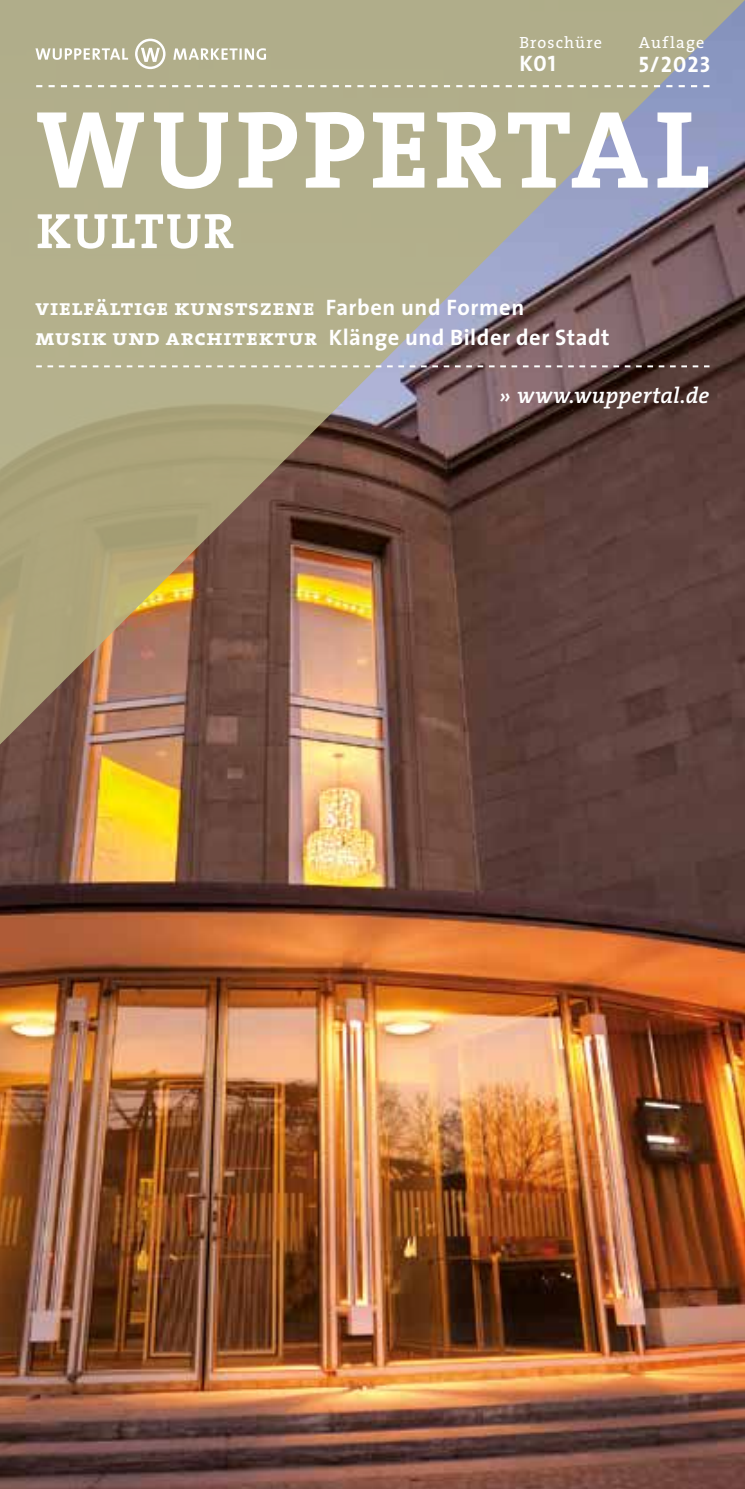
<style>
.page{position:relative;width:745px;height:1489px;background:#fff}
.page>*{position:absolute;margin:0;border:0;box-sizing:border-box;transform-origin:0 0}
.t1{font:700 111.25px "The Serif";letter-spacing:.04em;color:#fff}
.t2{font:700 50px "The Serif";letter-spacing:.04em;color:#fff}
.t3{font:700 22.5px "The Sans";letter-spacing:.025em;color:#fff}
.t4{font:22.5px "The Serif Bold Caps";letter-spacing:.025em;color:#fff}
.t5{font:italic 600 22.5px "The Serif";letter-spacing:.005em;color:#fff}
.t6{font:22.5px "The Sans Bold Caps";letter-spacing:.05em;color:#fff}
.t7{font:16.25px "The Serif";letter-spacing:.065em;color:#fff}
.s1{font-family:"The Sans";font-weight:700}
.s2{font-family:"The Serif Bold Caps";font-weight:400}
</style>
<div class="page">
<img style="left:0;top:0;width:744px;height:1488px">
<div style="left:135px;top:39px;width:30px;height:30px;border:2px solid #fff;border-radius:50%"></div>
<svg style="left:35px;top:48px;width:93px;height:12px"></svg>
<svg style="left:173px;top:48px;width:93px;height:12px"></svg>
<svg style="left:141px;top:48px;width:19px;height:14px"></svg>
<svg style="left:36px;top:85px;width:673px;height:2px"></svg>
<svg style="left:36px;top:365px;width:673px;height:2px"></svg>
<p class="t7" style="left:519px;top:29px;width:84px">Broschüre</p>
<p class="t6" style="left:519px;top:45px;width:38px">K01</p>
<p class="t7" style="left:638px;top:29px;width:67px">Auflage</p>
<p class="t6" style="left:638px;top:46px;width:73px">5/2023</p>
<h1 class="t1" style="left:36px;top:57px;width:674px">WUPPERTAL</h1>
<h2 class="t2" style="left:36px;top:189px;width:199px">KULTUR</h2>
<p class="t4" style="left:35px;top:288px;width:490px">vielfältige kunstszene <span class="s1">Farben und Formen</span></p>
<p class="t3" style="left:35px;top:318px;width:575px"><span class="s2">musik und architektur</span> Klänge und Bilder der Stadt</p>
<p class="t5" style="left:498px;top:376px;width:212px">» www.wuppertal.de</p>
</div>
